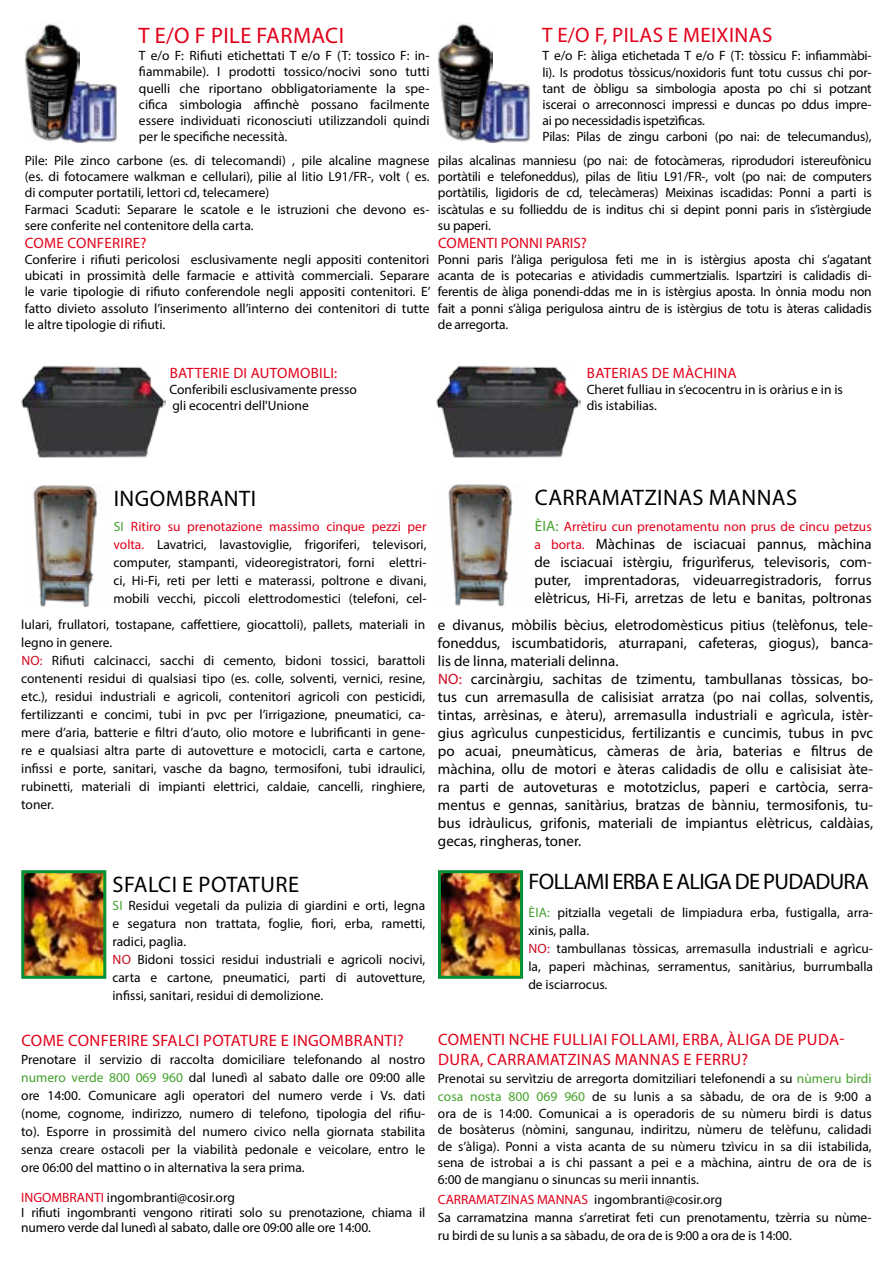
<style>
.page{position:relative;width:893px;height:1263px;background:#fff}
.page>*{position:absolute;margin:0;border:0;box-sizing:border-box;transform-origin:0 0}
.t1{font:22.5px "Myriad Pro";letter-spacing:.02em;color:#000}
.t2{font:22.5px "Myriad Pro";letter-spacing:-.03em;color:#000}
.t3{font:22.5px "Myriad Pro";letter-spacing:.02em;color:#e2001a}
.t4{font:21px "Myriad Pro";letter-spacing:.02em;color:#e2001a}
.t5{font:16.5px/19.8px "Myriad Pro";letter-spacing:.02em;color:#e2001a}
.t6{font:15px/18px "Myriad Pro";color:#000;text-align:justify}
.t7{font:15px "Myriad Pro";letter-spacing:.02em;color:#e2001a}
.t8{font:13.5px/18px "Myriad Pro";color:#000}
.t9{font:13.5px "Myriad Pro";color:#e2001a}
.s1{color:#44a12b}
.s2{color:#e2001a}
.s3{font-size:15px;color:#44a12b}
.s4{font-size:13.5px;color:#e2001a}
.s5{color:#cd071e}
</style>
<div class="page">
<img style="left:33px;top:485px;width:69px;height:123px">
<img style="left:448px;top:483px;width:69px;height:124px">
<img style="left:25px;top:874px;width:77px;height:101px">
<div style="left:21px;top:870px;width:85px;height:109px;border:3px solid #039136"></div>
<img style="left:442px;top:874px;width:77px;height:101px">
<div style="left:438px;top:870px;width:85px;height:109px;border:3px solid #039136"></div>
<img style="left:80px;top:81px;width:37px;height:62px">
<img style="left:25px;top:23px;width:55px;height:120px">
<img style="left:493px;top:81px;width:37px;height:62px">
<img style="left:438px;top:23px;width:55px;height:120px">
<img style="left:22px;top:366px;width:143px;height:92px">
<img style="left:437px;top:366px;width:143px;height:92px">
<h1 class="t3" style="left:138px;top:21px;width:207px">T E/O F PILE FARMACI</h1>
<h2 class="t4" style="left:542px;top:22px;width:232px">T E/O F, PILAS E MEIXINAS</h2>
<p class="t8" style="left:139px;top:47px;width:292px;line-height:16.2px;text-align:justify">T e/o F: Rifiuti etichettati T e/o F (T: tossico F: in&shy;fiammabile). I prodotti tossico/nocivi sono tutti quelli che riportano obbligatoriamente la spe&shy;cifica simbologia affinchè possano facilmente essere individuati riconosciuti utilizzandoli quindi per le specifiche necessità.</p>
<p class="t8" style="left:543px;top:48px;width:331px;line-height:16.2px">T e/o F: àliga etichetada T e/o F (T: tòssicu F: infiammàbi&shy;li). Is prodotus tòssicus/noxidoris funt totu cussus chi por&shy;tant de òbligu sa simbologia aposta po chi si potzant iscerai o arreconnosci impressi e duncas po ddus impre&shy;ai po necessidadis ispetzìficas.<br>Pilas: Pilas de zingu carboni (po nai: de telecumandus),</p>
<p class="t8" style="left:438px;top:152px;width:435px;line-height:16.2px;text-align:justify">pilas alcalinas manniesu (po nai: de fotocàmeras, riprodudori istereufònicu portàtili e telefoneddus), pilas de lìtiu L91/FR-, volt (po nai: de computers portàtilis, ligidoris de cd, telecàmeras) Meixinas iscadidas: Ponni a parti is iscàtulas e su follieddu de is inditus chi si depint ponni paris in s’istèrgiude su paperi.</p>
<p class="t7" style="left:438px;top:234px;width:150px">COMENTI PONNI PARIS?</p>
<p class="t8" style="left:438px;top:251px;width:435px;line-height:16.2px;text-align:justify">Ponni paris l’àliga perigulosa feti me in is istèrgius aposta chi s’agatant acanta de is potecarias e atividadis cummertzialis. Ispartziri is calidadis di&shy;ferentis de àliga ponendi-ddas me in is istèrgius aposta. In ònnia modu non fait a ponni s’àliga perigulosa aintru de is istèrgius de totu is àteras calidadis de arregorta.</p>
<p class="t8" style="left:25px;top:152px;width:406px;line-height:16.2px">Pile: Pile zinco carbone (es. di telecomandi) , pile alcaline magnese (es. di fotocamere walkman e cellulari), pilie al litio L91/FR-, volt ( es. di computer portatili, lettori cd, telecamere)<br>Farmaci Scaduti: Separare le scatole e le istruzioni che devono es&shy;sere conferite nel contenitore della carta.</p>
<p class="t7" style="left:25px;top:234px;width:123px">COME CONFERIRE?</p>
<p class="t8" style="left:25px;top:251px;width:407px;line-height:16.2px;text-align:justify">Conferire i rifiuti pericolosi esclusivamente negli appositi contenitori ubicati in prossimità delle farmacie e attività commerciali. Separare le varie tipologie di rifiuto conferendole negli appositi contenitori. E’ fatto divieto assoluto l’inserimento all’interno dei contenitori di tutte le altre tipologie di rifiuti.</p>
<p class="t7" style="left:170px;top:363px;width:169px">BATTERIE DI AUTOMOBILI:</p>
<p class="t8" style="left:170px;top:381px;width:189px;line-height:16.2px">Conferibili esclusivamente presso gli ecocentri dell'Unione</p>
<p class="t7" style="left:587px;top:363px;width:151px">BATERIAS DE MÀCHINA</p>
<p class="t8" style="left:587px;top:381px;width:258px;line-height:16.2px">Cheret fulliau in s’ecocentru in is oràrius e in is dìs istabilias.</p>
<h1 class="t1" style="left:114px;top:485px;width:144px">INGOMBRANTI</h1>
<p class="t8" style="left:114px;top:517px;width:314px;text-align:justify"><span class="s1">SI</span> <span class="s2">Ritiro su prenotazione massimo cinque pezzi per volta.</span> Lavatrici, lavastoviglie, frigoriferi, televisori, computer, stampanti, videoregistratori, forni elettri&shy;ci, Hi-Fi, reti per letti e materassi, poltrone e divani, mobili vecchi, piccoli elettrodomestici (telefoni, cel-</p>
<h1 class="t1" style="left:535px;top:484px;width:264px">CARRAMATZINAS MANNAS</h1>
<p class="t9" style="left:535px;top:518px;width:339px"><span class="s3">ÈIA:</span> Arrètiru cun prenotamentu non prus de cincu petzus</p>
<p class="t6" style="left:534px;top:535px;width:339px"><span class="s4">a borta.</span> Màchinas de isciacuai pannus, màchina de isciacuai istèrgiu, frigurìferus, televisoris, com&shy;puter, imprentadoras, videuarregistradoris, forrus elètricus, Hi-Fi, arretzas de letu e banitas, poltronas</p>
<p class="t8" style="left:21px;top:615px;width:406px">lulari, frullatori, tostapane, caffettiere, giocattoli), pallets, materiali in legno in genere.<br><span class="s5">NO:</span> Rifiuti calcinacci, sacchi di cemento, bidoni tossici, barattoli contenenti residui di qualsiasi tipo (es. colle, solventi, vernici, resine, etc.), residui industriali e agricoli, contenitori agricoli con pesticidi, fertilizzanti e concimi, tubi in pvc per l’irrigazione, pneumatici, ca&shy;mere d’aria, batterie e filtri d’auto, olio motore e lubrificanti in gene&shy;re e qualsiasi altra parte di autovetture e motocicli, carta e cartone, infissi e porte, sanitari, vasche da bagno, termosifoni, tubi idraulici, rubinetti, materiali di impianti elettrici, caldaie, cancelli, ringhiere, toner.</p>
<p class="t6" style="left:438px;top:616px;width:437px;text-align:left">e divanus, mòbilis bècius, eletrodomèsticus pitius (telèfonus, tele&shy;foneddus, iscumbatidoris, aturrapani, cafeteras, giogus), banca&shy;lis de linna, materiali delinna.<br><span class="s5">NO:</span> carcinàrgiu, sachitas de tzimentu, tambullanas tòssicas, bo&shy;tus cun arremasulla de calisisiat arratza (po nai collas, solventis, tintas, arrèsinas, e àteru), arremasulla industriali e agrìcula, istèr&shy;gius agrìculus cunpesticidus, fertilizantis e cuncimis, tubus in pvc po acuai, pneumàticus, càmeras de ària, baterias e filtrus de màchina, ollu de motori e àteras calidadis de ollu e calisisiat àte&shy;ra parti de autoveturas e mototziclus, paperi e cartòcia, serra&shy;mentus e gennas, sanitàrius, bratzas de bànniu, termosifonis, tu&shy;bus idràulicus, grifonis, materiali de impiantus elètricus, caldàias, gecas, ringheras, toner.</p>
<h1 class="t1" style="left:113px;top:870px;width:188px">SFALCI E POTATURE</h1>
<h1 class="t2" style="left:529px;top:868px;width:342px">FOLLAMI ERBA E ALIGA DE PUDADURA</h1>
<p class="t8" style="left:112px;top:896px;width:314px"><span class="s1">SI</span> Residui vegetali da pulizia di giardini e orti, legna e segatura non trattata, foglie, fiori, erba, rametti, radici, paglia.<br><span class="s5">NO</span> Bidoni tossici residui industriali e agricoli nocivi, carta e cartone, pneumatici, parti di autovetture, infissi, sanitari, residui di demolizione.</p>
<p class="t5" style="left:21px;top:1031px;width:384px">COME CONFERIRE SFALCI POTATURE E INGOMBRANTI?</p>
<p class="t8" style="left:21px;top:1051px;width:406px;text-align:justify">Prenotare il servizio di raccolta domiciliare telefonando al nostro <span class="s1">numero verde 800 069 960</span> dal lunedì al sabato dalle ore 09:00 alle ore 14:00. Comunicare agli operatori del numero verde i Vs. dati (nome, cognome, indirizzo, numero di telefono, tipologia del rifiu&shy;to). Esporre in prossimità del numero civico nella giornata stabilita senza creare ostacoli per la viabilità pedonale e veicolare, entro le ore 06:00 del mattino o in alternativa la sera prima.</p>
<p class="t8" style="left:21px;top:1190px;width:406px;line-height:15px"><span class="s2">INGOMBRANTI</span> ingombranti@cosir.org<br>I rifiuti ingombranti vengono ritirati solo su prenotazione, chiama il numero verde dal lunedì al sabato, dalle ore 09:00 alle ore 14:00.</p>
<p class="t8" style="left:528px;top:904px;width:346px"><span class="s1">ÈIA:</span> pitzialla vegetali de limpiadura erba, fustigalla, arra&shy;xinis, palla.<br><span class="s5">NO:</span> tambullanas tòssicas, arremasulla industriali e agrìcu&shy;la, paperi màchinas, serramentus, sanitàrius, burrumballa de isciarrocus.</p>
<p class="t5" style="left:438px;top:1030px;width:408px">COMENTI NCHE FULLIAI FOLLAMI, ERBA, ÀLIGA DE PUDA-<br>DURA, CARRAMATZINAS MANNAS E FERRU?</p>
<p class="t8" style="left:438px;top:1069px;width:435px">Prenotai su servìtziu de arregorta domitziliari telefonendi a su <span class="s1">nùmeru birdi cosa nosta 800 069 960</span> de su lunis a sa sàbadu, de ora de is 9:00 a</p>
<p class="t8" style="left:438px;top:1105px;width:435px;line-height:16.5px;text-align:justify">ora de is 14:00. Comunicai a is operadoris de su nùmeru birdi is datus de bosàterus (nòmini, sangunau, indiritzu, nùmeru de telèfunu, calidadi de s’àliga). Ponni a vista acanta de su nùmeru tzìvicu in sa dii istabilida, sena de istrobai a is chi passant a pei e a màchina, aintru de ora de is 6:00 de mangianu o sinuncas su merii innantis.</p>
<p class="t8" style="left:438px;top:1190px;width:435px"><span class="s2">CARRAMATZINAS MANNAS</span> ingombranti@cosir.org<br>Sa carramatzina manna s’arretirat feti cun prenotamentu, tzèrria su nùme&shy;ru birdi de su lunis a sa sàbadu, de ora de is 9:00 a ora de is 14:00.</p>
</div>
